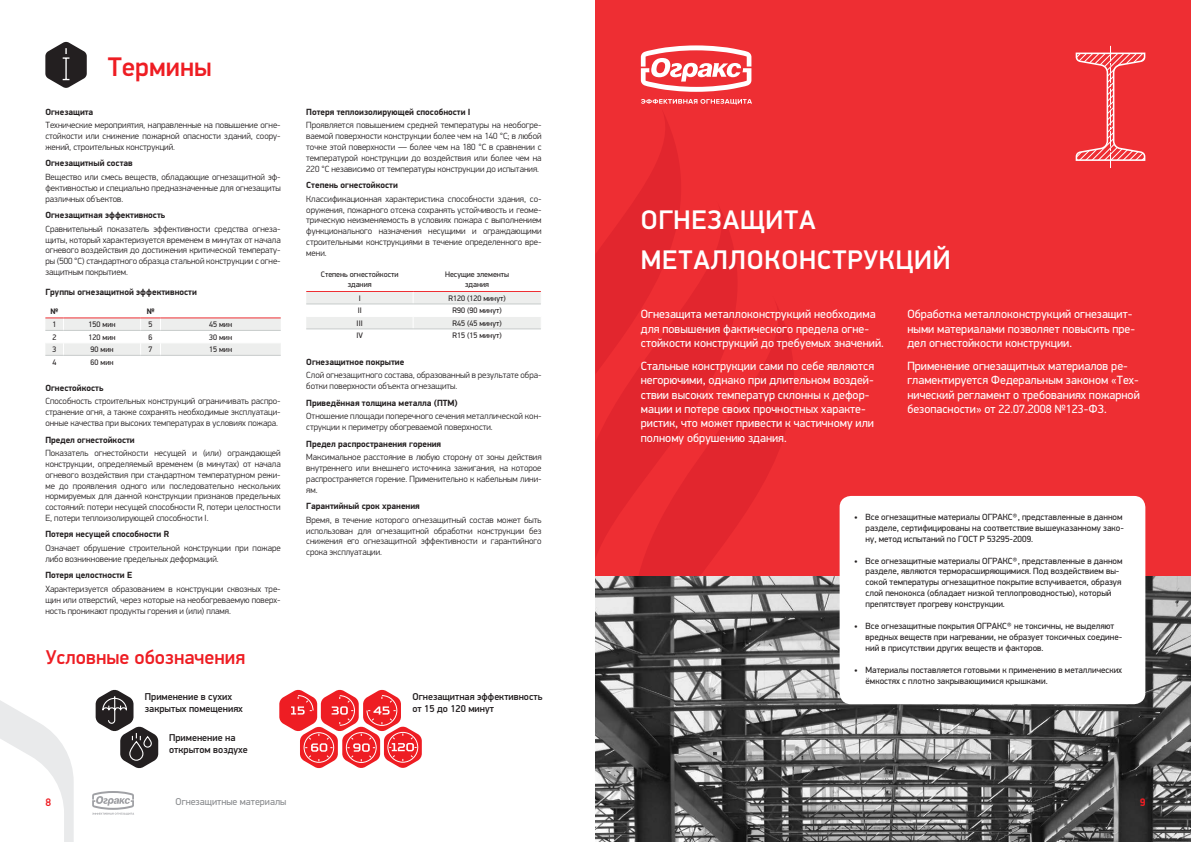
<style>
.page{position:relative;width:1191px;height:842px;background:#fff}
.page>*{position:absolute;margin:0;border:0;box-sizing:border-box;transform-origin:0 0}
.t1{font:500 27px "PF Din Display Pro";letter-spacing:.03em;color:#fff}
.t2{font:500 27px "PF Din Display Pro";color:#ee1d23}
.t3{font:500 20px "PF Din Display Pro";color:#ee1d23}
.t4{font:12px/14.4px "PF Din Display Pro";color:#fff}
.t5{font:700 11px "PF Din Display Pro";color:#ee1d23}
.t6{font:500 10px/12px "PF Din Display Pro";color:#231f20}
.t7{font:10px "PF Din Display Pro";color:#8a8c8f}
.t8{font:300 9px/10.8px "PF Din Display Pro";color:#231f20;text-align:justify}
.t9{font:9px/10.8px "PF Din Display Pro";color:#231f20}
.t10{font:700 9px "PF Din Display Pro";color:#231f20}
.t11{font:8px "PF Din Display Pro";color:#231f20}
.t12{font:700 8px "PF Din Display Pro";color:#231f20}
</style>
<div class="page">
<svg style="left:0;top:700px;width:74px;height:142px"></svg>
<svg style="left:92px;top:791px;width:42px;height:24px"></svg>
<div style="left:595px;top:0;width:596px;height:842px;background:#ee2e33"></div>
<svg style="left:596px;top:423px;width:37px;height:132px;fill:#e2262e"></svg>
<svg style="left:633px;top:346px;width:161px;height:230px;fill:#e2262e"></svg>
<img style="left:595px;top:576px;width:596px;height:266px">
<svg style="left:45px;top:317px;width:236px;height:39px"></svg>
<hr style="left:160px;top:355px;width:121px;height:1px;background:#c7cbcb">
<svg style="left:306px;top:292px;width:235px;height:38px"></svg>
<hr style="left:306px;top:291px;width:107px;height:1px;background:#ee2e33">
<hr style="left:413px;top:291px;width:128px;height:1px;background:#ee2e33">
<hr style="left:306px;top:304px;width:107px;height:1px;background:#c7cbcb">
<hr style="left:413px;top:304px;width:128px;height:1px;background:#c7cbcb">
<hr style="left:306px;top:328px;width:107px;height:1px;background:#c7cbcb">
<hr style="left:413px;top:328px;width:128px;height:1px;background:#c7cbcb">
<svg style="left:1075px;top:46px;width:71px;height:122px"></svg>
<div style="left:839px;top:496px;width:306px;height:208px;background:#fff;border-radius:11px"></div>
<svg style="left:45px;top:42px;width:42px;height:46px"></svg>
<svg style="left:279px;top:689px;width:143px;height:79px"></svg>
<svg style="left:96px;top:689px;width:62px;height:79px"></svg>
<svg style="left:596px;top:45px;width:194px;height:378px"></svg>
<p class="t2" style="left:108px;top:51px;width:106px">Термины</p>
<p class="t10" style="left:45px;top:106px;width:49px">Огнезащита</p>
<p class="t8" style="left:45px;top:120px;width:237px">Технические мероприятия, направленные на повышение огне&shy;стойкости или снижение пожарной опасности зданий, соору&shy;жений, строительных конструкций.</p>
<p class="t10" style="left:45px;top:158px;width:89px">Огнезащитный состав</p>
<p class="t8" style="left:45px;top:172px;width:237px">Вещество или смесь веществ, обладающие огнезащитной эф&shy;фективностью и специально предназначенные для огнезащиты различных объектов.</p>
<p class="t10" style="left:45px;top:210px;width:121px">Огнезащитная эффективность</p>
<p class="t8" style="left:45px;top:223px;width:237px">Сравнительный показатель эффективности средства огнеза&shy;щиты, который характеризуется временем в минутах от начала огневого воздействия до достижения критической температу&shy;ры (500 °С) стандартного образца стальной конструкции с огне&shy;защитным покрытием.</p>
<p class="t10" style="left:45px;top:286px;width:153px">Группы огнезащитной эффективности</p>
<p class="t12" style="left:51px;top:306px;width:9px">№</p>
<p class="t12" style="left:147px;top:306px;width:9px">№</p>
<p class="t11" style="left:52px;top:320px;width:5px">1</p>
<p class="t11" style="left:89px;top:320px;width:28px">150 мин</p>
<p class="t11" style="left:149px;top:320px;width:5px">5</p>
<p class="t11" style="left:209px;top:320px;width:24px">45 мин</p>
<p class="t11" style="left:52px;top:332px;width:5px">2</p>
<p class="t11" style="left:89px;top:332px;width:28px">120 мин</p>
<p class="t11" style="left:149px;top:332px;width:5px">6</p>
<p class="t11" style="left:209px;top:332px;width:24px">30 мин</p>
<p class="t11" style="left:52px;top:345px;width:5px">3</p>
<p class="t11" style="left:91px;top:345px;width:24px">90 мин</p>
<p class="t11" style="left:149px;top:345px;width:5px">7</p>
<p class="t11" style="left:209px;top:345px;width:24px">15 мин</p>
<p class="t11" style="left:52px;top:357px;width:5px">4</p>
<p class="t11" style="left:91px;top:357px;width:24px">60 мин</p>
<p class="t10" style="left:45px;top:382px;width:59px">Огнестойкость</p>
<p class="t8" style="left:45px;top:396px;width:237px">Способность строительных конструкций ограничивать распро&shy;странение огня, а также сохранять необходимые эксплуатаци&shy;онные качества при высоких температурах в условиях пожара.</p>
<p class="t10" style="left:45px;top:434px;width:91px">Предел огнестойкости</p>
<p class="t8" style="left:45px;top:448px;width:237px">Показатель огнестойкости несущей и (или) ограждающей конструкции, определяемый временем (в минутах) от начала огневого воздействия при стандартном температурном режи&shy;ме до проявления одного или последовательно нескольких нормируемых для данной конструкции признаков предельных состояний: потери несущей способности R, потери целостности Е, потери теплоизолирующей способности I.</p>
<p class="t10" style="left:45px;top:529px;width:125px">Потеря несущей способности R</p>
<p class="t8" style="left:45px;top:543px;width:237px">Означает обрушение строительной конструкции при пожаре либо возникновение предельных деформаций.</p>
<p class="t10" style="left:45px;top:570px;width:88px">Потеря целостности Е</p>
<p class="t8" style="left:45px;top:584px;width:237px">Характеризуется образованием в конструкции сквозных тре&shy;щин или отверстий, через которые на необогреваемую поверх&shy;ность проникают продукты горения и (или) пламя.</p>
<p class="t3" style="left:46px;top:645px;width:201px">Условные обозначения</p>
<p class="t6" style="left:145px;top:691px;width:100px">Применение в сухих закрытых помещениях</p>
<p class="t6" style="left:169px;top:732px;width:80px">Применение на открытом воздухе</p>
<p class="t10" style="left:306px;top:106px;width:166px">Потеря теплоизолирующей способности I</p>
<p class="t8" style="left:306px;top:120px;width:237px">Проявляется повышением средней температуры на необогре&shy;ваемой поверхности конструкции более чем на 140 °С; в любой точке этой поверхности — более чем на 180 °С в сравнении с температурой конструкции до воздействия или более чем на 220 °С независимо от температуры конструкции до испытания.</p>
<p class="t10" style="left:306px;top:180px;width:93px">Степень огнестойкости</p>
<p class="t8" style="left:306px;top:193px;width:237px">Классификационная характеристика способности здания, со&shy;оружения, пожарного отсека сохранять устойчивость и геоме&shy;трическую неизменяемость в условиях пожара с выполнением функционального назначения несущими и ограждающими строительными конструкциями в течение определенного вре&shy;мени.</p>
<p class="t11" style="left:321px;top:269px;width:79px">Степень огнестойкости</p>
<p class="t11" style="left:348px;top:279px;width:25px">здания</p>
<p class="t11" style="left:445px;top:269px;width:66px">Несущие элементы</p>
<p class="t11" style="left:465px;top:279px;width:25px">здания</p>
<p class="t11" style="left:359px;top:293px;width:4px">I</p>
<p class="t11" style="left:448px;top:293px;width:59px">R120 (120 минут)</p>
<p class="t11" style="left:358px;top:306px;width:6px">II</p>
<p class="t11" style="left:452px;top:306px;width:51px">R90 (90 минут)</p>
<p class="t11" style="left:357px;top:318px;width:8px">III</p>
<p class="t11" style="left:452px;top:318px;width:51px">R45 (45 минут)</p>
<p class="t11" style="left:356px;top:331px;width:8px">IV</p>
<p class="t11" style="left:452px;top:331px;width:51px">R15 (15 минут)</p>
<p class="t10" style="left:306px;top:356px;width:99px">Огнезащитное покрытие</p>
<p class="t8" style="left:306px;top:370px;width:237px">Слой огнезащитного состава, образованный в результате обра&shy;ботки поверхности объекта огнезащиты.</p>
<p class="t10" style="left:306px;top:397px;width:153px">Приведённая толщина металла (ПТМ)</p>
<p class="t8" style="left:306px;top:411px;width:237px">Отношение площади поперечного сечения металлической кон&shy;струкции к периметру обогреваемой поверхности.</p>
<p class="t10" style="left:306px;top:438px;width:136px">Предел распространения горения</p>
<p class="t8" style="left:306px;top:452px;width:237px">Максимальное расстояние в любую сторону от зоны действия внутреннего или внешнего источника зажигания, на которое распространяется горение. Применительно к кабельным лини&shy;ям.</p>
<p class="t10" style="left:306px;top:501px;width:115px">Гарантийный срок хранения</p>
<p class="t8" style="left:306px;top:514px;width:237px">Время, в течение которого огнезащитный состав может быть использован для огнезащитной обработки конструкции без снижения его огнезащитной эффективности и гарантийного срока эксплуатации.</p>
<p class="t6" style="left:412px;top:691px;width:131px">Огнезащитная эффективность от 15 до 120 минут</p>
<p class="t1" style="left:641px;top:203px;width:176px">ОГНЕЗАЩИТА</p>
<p class="t1" style="left:641px;top:243px;width:311px">МЕТАЛЛОКОНСТРУКЦИЙ</p>
<p class="t4" style="left:907px;top:307px;width:229px">Обработка металлоконструкций огнезащит&shy;ными материалами позволяет повысить пре&shy;дел огнестойкости конструкции.</p>
<p class="t4" style="left:907px;top:359px;width:234px">Применение огнезащитных материалов ре&shy;гламентируется Федеральным законом «Тех&shy;нический регламент о требованиях пожарной безопасности» от 22.07.2008 №123-ФЗ.</p>
<p class="t4" style="left:641px;top:307px;width:244px">Огнезащита металлоконструкций необходима для повышения фактического предела огне&shy;стойкости конструкций до требуемых значений.</p>
<p class="t4" style="left:641px;top:359px;width:235px">Стальные конструкции сами по себе являются негорючими, однако при длительном воздей&shy;ствии высоких температур склонны к дефор&shy;мации и потере своих прочностных характе&shy;ристик, что может привести к частичному или полному обрушению здания.</p>
<p class="t9" style="left:865px;top:512px;width:260px;text-indent:-11px">• Все огнезащитные материалы ОГРАКС®, представленные в данном разделе, сертифицированы на соответствие вышеуказанному зако&shy;ну, метод испытаний по ГОСТ Р 53295-2009.</p>
<p class="t9" style="left:865px;top:555px;width:258px;text-indent:-11px">• Все огнезащитные материалы ОГРАКС®, представленные в данном разделе, являются терморасширяющимися. Под воздействием вы&shy;сокой температуры огнезащитное покрытие вспучивается, образуя слой пенококса (обладает низкой теплопроводностью), который препятствует прогреву конструкции.</p>
<p class="t9" style="left:865px;top:621px;width:258px;text-indent:-11px">• Все огнезащитные покрытия ОГРАКС® не токсичны, не выделяют вредных веществ при нагревании, не образует токсичных соедине&shy;ний в присутствии других веществ и факторов.</p>
<p class="t9" style="left:865px;top:664px;width:258px;text-indent:-11px">• Материалы поставляется готовыми к применению в металлических ёмкостях с плотно закрывающимися крышками.</p>
<p class="t7" style="left:176px;top:795px;width:112px">Огнезащитные материалы</p>
<p class="t5" style="left:45px;top:795px;width:7px">8</p>
<p class="t5" style="left:1139px;top:795px;width:7px">9</p>
</div>
